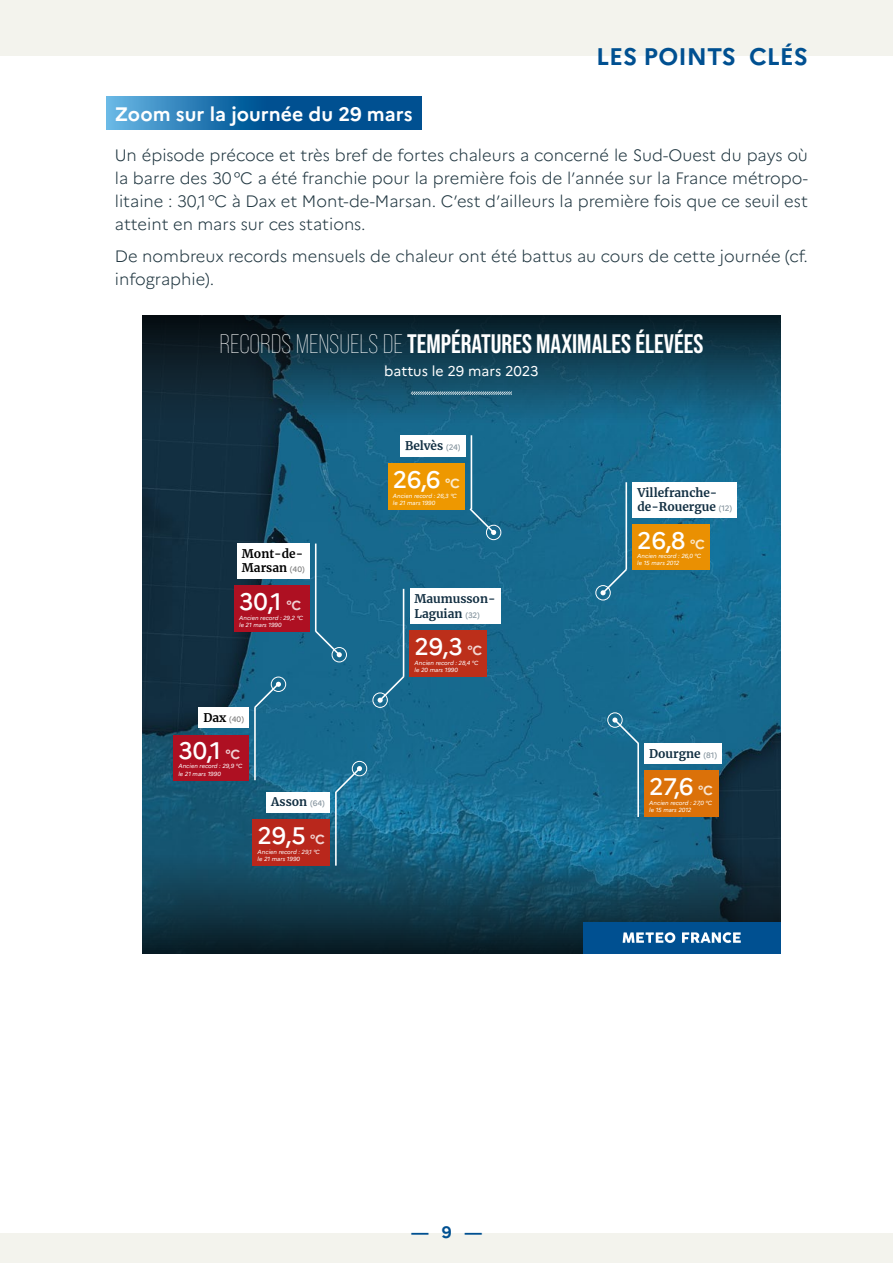
<style>
.page{position:relative;width:893px;height:1263px;background:#fff}
.page>*{position:absolute;margin:0;border:0;box-sizing:border-box;transform-origin:0 0}
.t1{font:700 26.7px "Bebas Neue Pro";color:#fff}
.t2{font:700 24px "Marianne";color:#005091}
.t3{font:500 23.85px "Marianne";letter-spacing:-.005em;color:#fff}
.t4{font:700 19.5px "Marianne";color:#fff}
.t5{font:300 16.5px/23.1px "Marianne";color:#213741;text-align:justify}
.t6{font:700 16.5px "Marianne";color:#005091}
.t7{font:14.1px "Marianne";color:#fff}
.t8{font:700 11.85px/14.2px "Merriweather";color:#122f42}
.t9{font:700 11.85px/14.2px "Merriweather";color:#000}
.t10{font:500 7.95px "Marianne";color:rgb(0 0 0/.5)}
.t11{font:italic 5.85px/7.1px "Marianne";color:#fff}
.s1{font-weight:300}
.s2{font-family:"Marianne";font-weight:500;font-size:7.95px;color:rgb(0 0 0/.5)}
.s3{font-weight:700;font-size:13.2px;color:rgb(255 255 255/.8)}
.s4{font-family:"Merriweather";font-weight:700;font-size:11.85px;color:#000}
.s5{font-family:"Marianne";font-weight:500;font-size:7.95px;color:rgb(18 47 66/.5)}
</style>
<div class="page">
<div style="left:0;top:1233px;width:893px;height:30px;background:#f1f1e9"></div>
<div style="left:0;top:0;width:893px;height:55px;background:#f1f1e9"></div>
<svg style="left:106px;top:97px;width:315px;height:32px;background:#186aa6"></svg>
<svg style="left:142px;top:315px;width:638px;height:638px;background:#155370"></svg>
<div style="left:632px;top:482px;width:105px;height:35px;background:#fff"></div>
<div style="left:632px;top:524px;width:77px;height:45px;background:#ea9002"></div>
<hr style="left:625px;top:482px;width:2px;height:87px;background:#fff">
<div style="left:400px;top:435px;width:65px;height:21px;background:#fff"></div>
<div style="left:388px;top:463px;width:77px;height:46px;background:#ee9800"></div>
<hr style="left:471px;top:435px;width:1px;height:74px;background:#fff">
<div style="left:410px;top:589px;width:90px;height:35px;background:#fff"></div>
<div style="left:410px;top:631px;width:77px;height:46px;background:#bc2f1a"></div>
<hr style="left:403px;top:589px;width:1px;height:88px;background:#fff">
<div style="left:199px;top:707px;width:50px;height:21px;background:#fff"></div>
<div style="left:174px;top:735px;width:75px;height:45px;background:#ae1022"></div>
<hr style="left:254px;top:707px;width:2px;height:73px;background:#fff">
<div style="left:237px;top:543px;width:73px;height:36px;background:#fff"></div>
<div style="left:234px;top:585px;width:76px;height:46px;background:#ae1022"></div>
<hr style="left:315px;top:543px;width:2px;height:88px;background:#fff">
<div style="left:266px;top:792px;width:64px;height:21px;background:#fff"></div>
<div style="left:253px;top:819px;width:77px;height:47px;background:#b9271c"></div>
<hr style="left:335px;top:792px;width:2px;height:74px;background:#fff">
<div style="left:644px;top:743px;width:78px;height:21px;background:#fff"></div>
<div style="left:644px;top:771px;width:74px;height:46px;background:#db7109"></div>
<hr style="left:637px;top:743px;width:2px;height:74px;background:#fff">
<svg style="left:600px;top:567px;width:29px;height:28px"></svg>
<div style="left:596px;top:585px;width:14px;height:15px;border:1px solid #fff;border-radius:50%"></div>
<svg style="left:468px;top:507px;width:28px;height:28px"></svg>
<div style="left:486px;top:525px;width:15px;height:15px;border:1px solid #fff;border-radius:50%"></div>
<svg style="left:612px;top:717px;width:29px;height:29px"></svg>
<div style="left:607px;top:712px;width:15px;height:15px;border:1px solid #fff;border-radius:50%"></div>
<svg style="left:313px;top:629px;width:29px;height:28px"></svg>
<div style="left:332px;top:647px;width:15px;height:15px;border:1px solid #fff;border-radius:50%"></div>
<svg style="left:334px;top:766px;width:28px;height:28px"></svg>
<div style="left:352px;top:761px;width:15px;height:15px;border:1px solid #fff;border-radius:50%"></div>
<svg style="left:378px;top:674px;width:28px;height:29px"></svg>
<div style="left:373px;top:693px;width:15px;height:15px;border:1px solid #fff;border-radius:50%"></div>
<svg style="left:253px;top:681px;width:28px;height:29px"></svg>
<div style="left:271px;top:677px;width:15px;height:15px;border:1px solid #fff;border-radius:50%"></div>
<div style="left:583px;top:922px;width:197px;height:31px;background:#005091"></div>
<svg style="left:623px;top:932px;width:52px;height:11px"></svg>
<svg style="left:682px;top:932px;width:59px;height:11px"></svg>
<svg style="left:411px;top:391px;width:101px;height:4px"></svg>
<h2 class="t2" style="left:596px;top:42px;width:213px">LES POINTS CLÉS</h2>
<p class="t4" style="left:115px;top:102px;width:299px">Zoom sur la journée du 29 mars</p>
<p class="t5" style="left:115px;top:144px;width:695px">Un épisode précoce et très bref de fortes chaleurs a concerné le Sud-Ouest du pays où la barre des 30°C a été franchie pour la première fois de l’année sur la France métropo&shy;litaine : 30,1 °C à Dax et Mont-de-Marsan. C’est d’ailleurs la première fois que ce seuil est atteint en mars sur ces stations.</p>
<p class="t5" style="left:115px;top:244px;width:695px">De nombreux records mensuels de chaleur ont été battus au cours de cette journée (cf. infographie).</p>
<h1 class="t1" style="left:219px;top:329px;width:485px"><span class="s1">RECORDS MENSUELS DE</span> TEMPÉRATURES MAXIMALES ÉLEVÉES</h1>
<p class="t7" style="left:384px;top:362px;width:156px">battus le 29 mars 2023</p>
<p class="t9" style="left:242px;top:546px;width:64px">Mont-de-<br>Marsan <span class="s2">(40)</span></p>
<h3 class="t3" style="left:239px;top:587px;width:63px">30,1 <span class="s3">°C</span></h3>
<p class="t11" style="left:239px;top:614px;width:66px">Ancien record : 29,2 °C le 21 mars 1990</p>
<p class="t10" style="left:204px;top:714px;width:42px"><span class="s4">Dax</span> (40)</p>
<h3 class="t3" style="left:178px;top:736px;width:63px">30,1 <span class="s3">°C</span></h3>
<p class="t11" style="left:178px;top:763px;width:66px">Ancien record : 29,9 °C le 21 mars 1990</p>
<p class="t8" style="left:271px;top:795px;width:55px">Asson <span class="s5">(64)</span></p>
<h3 class="t3" style="left:258px;top:821px;width:69px">29,5 <span class="s3">°C</span></h3>
<p class="t11" style="left:258px;top:848px;width:64px">Ancien record : 29,1 °C le 21 mars 1990</p>
<p class="t8" style="left:405px;top:438px;width:57px">Belvès <span class="s5">(24)</span></p>
<h3 class="t3" style="left:393px;top:465px;width:68px">26,6 <span class="s3">°C</span></h3>
<p class="t11" style="left:393px;top:492px;width:66px">Ancien record : 26,3 °C le 21 mars 1990</p>
<p class="t8" style="left:414px;top:592px;width:83px">Maumusson-<br>Laguian <span class="s5">(32)</span></p>
<h3 class="t3" style="left:415px;top:632px;width:69px">29,3 <span class="s3">°C</span></h3>
<p class="t11" style="left:415px;top:659px;width:65px">Ancien record : 28,4 °C le 20 mars 1990</p>
<p class="t8" style="left:637px;top:485px;width:96px">Villefranche&shy;de-Rouergue <span class="s5">(12)</span></p>
<h3 class="t3" style="left:637px;top:525px;width:69px">26,8 <span class="s3">°C</span></h3>
<p class="t11" style="left:637px;top:552px;width:65px">Ancien record : 26,0 °C le 15 mars 2012</p>
<p class="t8" style="left:649px;top:746px;width:70px">Dourgne <span class="s5">(81)</span></p>
<h3 class="t3" style="left:649px;top:772px;width:65px">27,6 <span class="s3">°C</span></h3>
<p class="t11" style="left:649px;top:799px;width:64px">Ancien record : 27,0 °C le 15 mars 2012</p>
<p class="t6" style="left:411px;top:1222px;width:73px">— 9 —</p>
</div>
